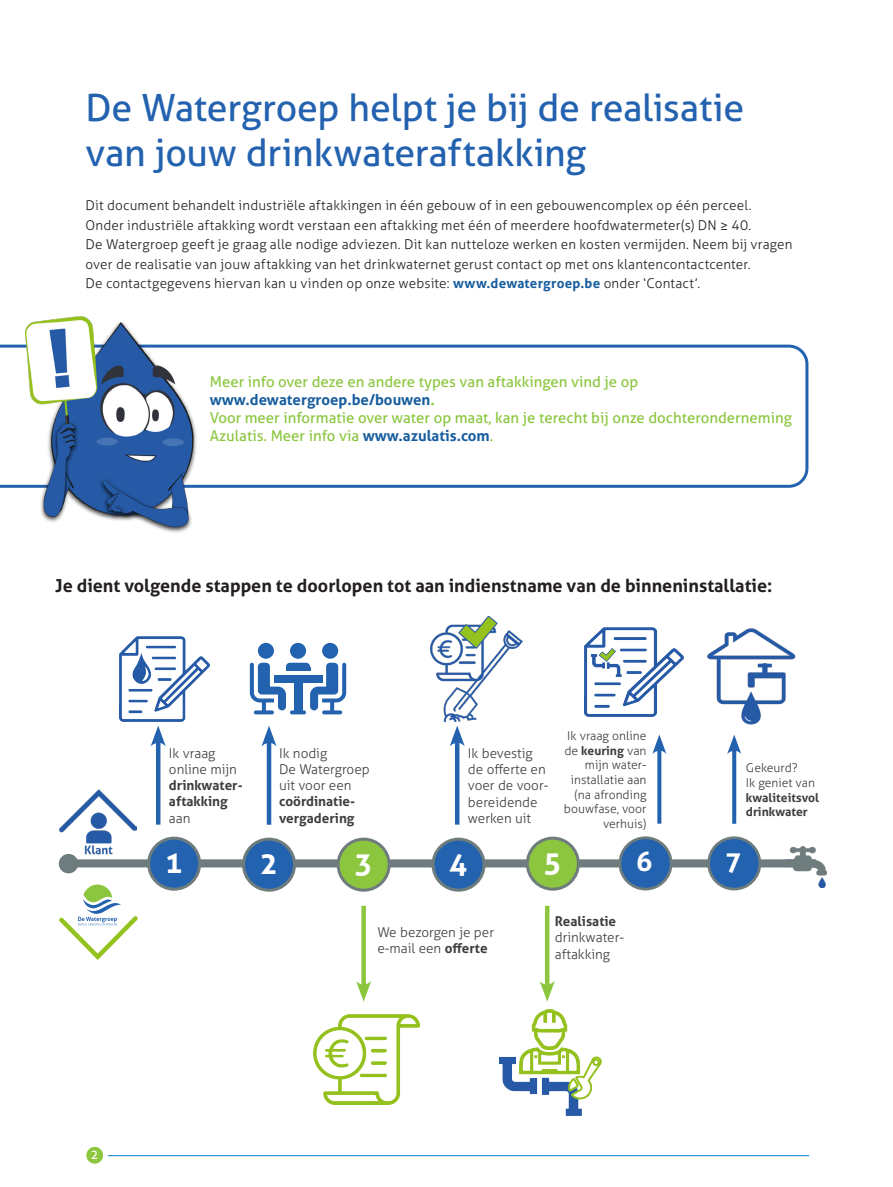
<style>
.page{position:relative;width:893px;height:1187px;background:#fff}
.page>*{position:absolute;margin:0;border:0;box-sizing:border-box;transform-origin:0 0}
.brochure_titel_x{font:37.5px/45px "Aller";letter-spacing:-.01em;color:#2362af}
.t1{font:700 30px "Aller";color:#fff}
.t2{font:700 27px "Aller";color:#fff}
.t3{font:700 18px "Aller";color:#231f20}
.t4{font:15px/18px "Aller";color:#8bc63e}
.t5{font:700 15px "Aller";color:#175d9e}
.brochure_body{font:300 13.5px/19.5px "Aller";letter-spacing:.01em;color:#231f20}
.t6{font:300 13.5px/16.2px "Aller";color:#3e3e3f}
.t7{font:700 13.5px "Aller";color:#3e3e3f}
.t8{font:12.75px "Aller";color:#fff}
.t9{font:300 12.15px/14.5px "Aller";color:#3e3e3f;text-align:right}
.t10{font:700 12.15px/14.5px "Aller";color:#3e3e3f}
.s1{font-weight:700;color:#175d9e}
.s2{color:#8bc63e}
.s3{font-weight:700}
.s4{font-weight:300}
</style>
<div class="page">
<div style="left:69px;top:859px;width:747px;height:8px;background:#6f7c7d"></div>
<div style="left:620px;top:837px;width:51px;height:52px;background:#2362af;border-radius:50%"></div>
<div style="left:618px;top:836px;width:54px;height:54px;border:3px solid #6f7c7d;border-radius:50%"></div>
<div style="left:709px;top:837px;width:51px;height:52px;background:#2362af;border-radius:50%"></div>
<div style="left:707px;top:836px;width:54px;height:54px;border:3px solid #6f7c7d;border-radius:50%"></div>
<svg style="left:657px;top:754px;width:4px;height:69px"></svg>
<svg style="left:652px;top:734px;width:14px;height:20px"></svg>
<svg style="left:732px;top:754px;width:4px;height:69px"></svg>
<svg style="left:727px;top:734px;width:14px;height:20px"></svg>
<img style="left:785px;top:846px;width:41px;height:41px">
<img style="left:585px;top:627px;width:98px;height:89px">
<img style="left:707px;top:628px;width:89px;height:97px">
<div style="left:86px;top:1146px;width:17px;height:17px;background:#8bc63e;border-radius:50%"></div>
<hr style="left:108px;top:1155px;width:701px;height:1px;background:#0082c5">
<svg style="left:0;top:344px;width:808px;height:144px"></svg>
<img style="left:25px;top:317px;width:174px;height:216px">
<div style="left:149px;top:838px;width:51px;height:51px;background:#2362af;border-radius:50%"></div>
<div style="left:147px;top:836px;width:54px;height:54px;border:3px solid #6f7c7d;border-radius:50%"></div>
<div style="left:338px;top:839px;width:51px;height:51px;background:#8bc63e;border-radius:50%"></div>
<div style="left:337px;top:837px;width:54px;height:54px;border:3px solid #6f7c7d;border-radius:50%"></div>
<div style="left:527px;top:838px;width:51px;height:51px;background:#8bc63e;border-radius:50%"></div>
<div style="left:526px;top:836px;width:54px;height:54px;border:3px solid #6f7c7d;border-radius:50%"></div>
<div style="left:244px;top:839px;width:51px;height:51px;background:#2362af;border-radius:50%"></div>
<div style="left:242px;top:837px;width:54px;height:54px;border:3px solid #6f7c7d;border-radius:50%"></div>
<hr style="left:156px;top:738px;width:4px;height:86px;background:#2362af">
<svg style="left:151px;top:725px;width:15px;height:21px"></svg>
<div style="left:361px;top:905px;width:5px;height:84px;background:#8bc63e"></div>
<svg style="left:356px;top:980px;width:15px;height:21px"></svg>
<hr style="left:545px;top:905px;width:4px;height:84px;background:#8bc63e">
<svg style="left:540px;top:980px;width:15px;height:21px"></svg>
<img style="left:59px;top:789px;width:77px;height:66px">
<div style="left:59px;top:853px;width:19px;height:20px;background:#6f7c7d;border-radius:50%"></div>
<img style="left:119px;top:636px;width:90px;height:85px">
<img style="left:313px;top:1014px;width:106px;height:90px">
<img style="left:500px;top:1009px;width:101px;height:106px">
<div style="left:433px;top:839px;width:51px;height:51px;background:#2362af;border-radius:50%"></div>
<div style="left:432px;top:837px;width:54px;height:54px;border:3px solid #6f7c7d;border-radius:50%"></div>
<hr style="left:455px;top:738px;width:4px;height:86px;background:#2362af">
<svg style="left:450px;top:725px;width:15px;height:21px"></svg>
<img style="left:430px;top:616px;width:92px;height:105px">
<div style="left:322px;top:642px;width:16px;height:16px;background:#2362af;border-radius:50%"></div>
<svg style="left:310px;top:662px;width:36px;height:52px"></svg>
<div style="left:258px;top:642px;width:16px;height:16px;background:#2362af;border-radius:50%"></div>
<svg style="left:250px;top:662px;width:36px;height:52px"></svg>
<div style="left:294px;top:678px;width:8px;height:32px;background:#2362af"></div>
<hr style="left:290px;top:710px;width:16px;height:4px;background:#2362af;border-radius:2px">
<div style="left:290px;top:642px;width:16px;height:16px;background:#2362af;border-radius:50%"></div>
<div style="left:286px;top:662px;width:24px;height:8px;background:#2362af;border-radius:4px"></div>
<hr style="left:286px;top:666px;width:24px;height:4px;background:#2362af">
<div style="left:274px;top:674px;width:48px;height:8px;background:#2362af"></div>
<hr style="left:267px;top:738px;width:4px;height:86px;background:#2362af">
<svg style="left:261px;top:726px;width:16px;height:20px"></svg>
<svg style="left:59px;top:884px;width:79px;height:76px"></svg>
<p class="brochure_titel_x" style="left:86px;top:85px;width:660px">De Watergroep helpt je bij de realisatie van jouw drinkwateraftakking</p>
<p class="brochure_body" style="left:86px;top:195px;width:667px">Dit document behandelt industriële aftakkingen in één gebouw of in een gebouwencomplex op één perceel.</p>
<p class="brochure_body" style="left:86px;top:215px;width:667px">Onder industriële aftakking wordt verstaan een aftakking met één of meerdere hoofdwatermeter(s) DN ≥ 40.</p>
<p class="brochure_body" style="left:86px;top:234px;width:708px">De Watergroep geeft je graag alle nodige adviezen. Dit kan nutteloze werken en kosten vermijden. Neem bij vragen over de realisatie van jouw aftakking van het drinkwaternet gerust contact op met ons klantencontactcenter.</p>
<p class="brochure_body" style="left:86px;top:273px;width:616px">De contactgegevens hiervan kan u vinden op onze website: <span class="s1">www.dewatergroep.be</span> onder ‘Contact’.</p>
<p class="t4" style="left:210px;top:373px;width:430px">Meer info over deze en andere types van aftakkingen vind je op</p>
<p class="t5" style="left:210px;top:390px;width:226px">www.dewatergroep.be/bouwen<span class="s2">.</span></p>
<p class="t4" style="left:210px;top:409px;width:584px">Voor meer informatie over water op maat, kan je terecht bij onze dochteronderneming<br>Azulatis. Meer info via <span class="s1">www.azulatis.com</span>.</p>
<p class="t3" style="left:55px;top:574px;width:719px">Je dient volgende stappen te doorlopen tot aan indienstname van de binneninstallatie:</p>
<p class="t6" style="left:169px;top:745px;width:75px">Ik vraag online mijn <span class="s3">drinkwater&shy;aftakking </span>aan</p>
<p class="t6" style="left:279px;top:745px;width:92px">Ik nodig<br>De Watergroep uit voor een <span class="s3">coördinatie&shy;vergadering</span></p>
<p class="t6" style="left:468px;top:745px;width:82px">Ik bevestig de offerte en voer de voor&shy;bereidende werken uit</p>
<p class="t9" style="left:564px;top:728px;width:84px">Ik vraag online de <span class="s3">keuring</span> van mijn water&shy;installatie aan (na afronding bouwfase, voor verhuis)</p>
<p class="t10" style="left:746px;top:760px;width:75px"><span class="s4">Gekeurd?<br>Ik geniet van </span>kwaliteitsvol drinkwater</p>
<p class="t1" style="left:165px;top:843px;width:19px">1</p>
<p class="t1" style="left:260px;top:844px;width:19px">2</p>
<p class="t1" style="left:354px;top:844px;width:19px">3</p>
<p class="t1" style="left:544px;top:843px;width:19px">5</p>
<p class="t1" style="left:449px;top:844px;width:19px">4</p>
<p class="t2" style="left:636px;top:844px;width:18px">6</p>
<p class="t2" style="left:725px;top:844px;width:18px">7</p>
<p class="t6" style="left:377px;top:923px;width:118px">We bezorgen je per e-mail een <span class="s3">offerte</span></p>
<p class="t7" style="left:555px;top:912px;width:63px">Realisatie</p>
<p class="t6" style="left:555px;top:929px;width:71px">drinkwater&shy;aftakking</p>
<p class="t8" style="left:91px;top:1146px;width:9px">2</p>
</div>
